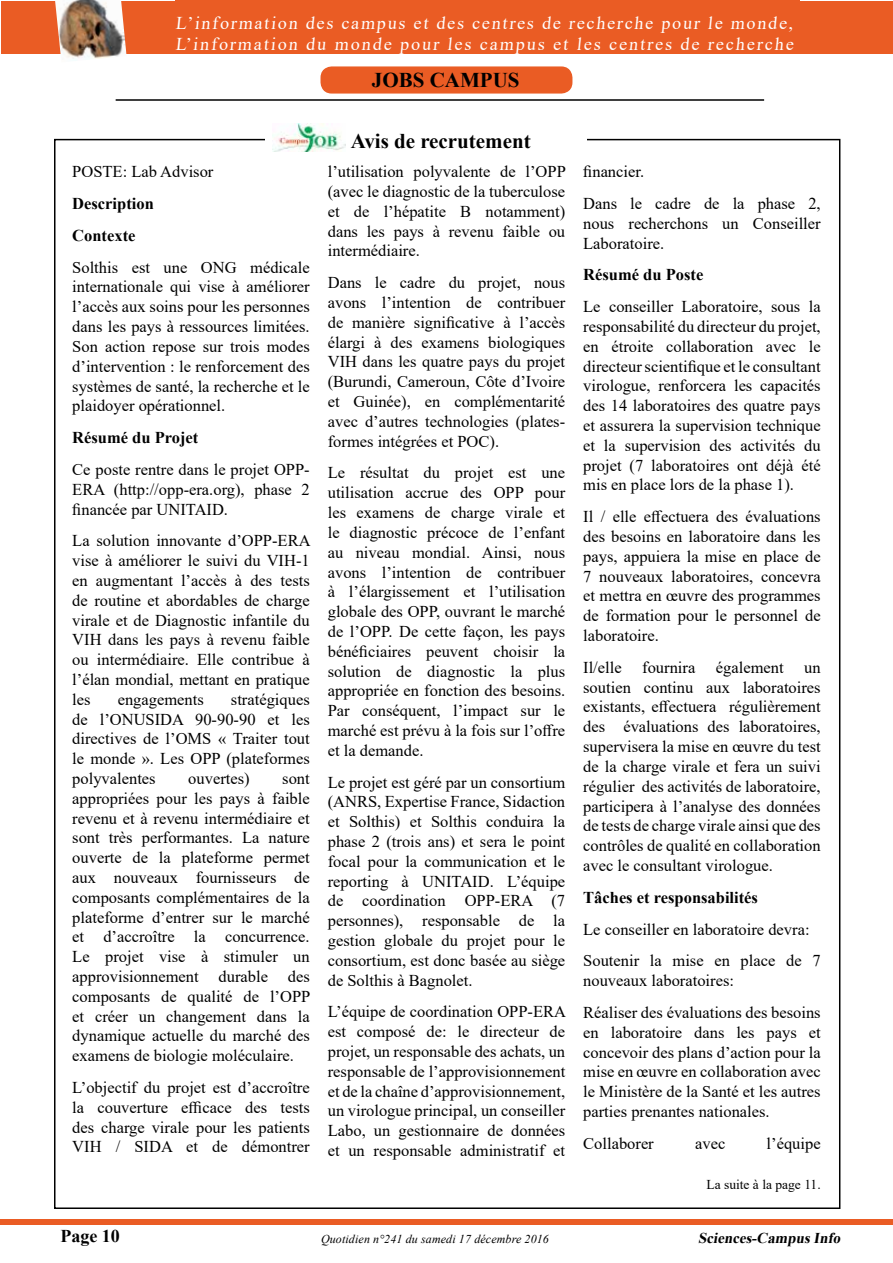
<style>
.page{position:relative;width:893px;height:1263px;background:#fff}
.page>*{position:absolute;margin:0;border:0;box-sizing:border-box;transform-origin:0 0}
.t1{font:700 21px "Times New Roman";color:#000}
.t2{font:18px/21.6px "Times New Roman";letter-spacing:.105em;color:#fff}
.t3{font:700 18px "Times New Roman";color:#000}
.t4{font:16.5px/19.8px "Times New Roman";color:#000;text-align:justify}
.t5{font:700 16.5px/31.8px "Times New Roman";color:#000}
.t6{font:italic 700 15px "Times New Roman";color:#000}
.t7{font:13.5px "Times New Roman";color:#000}
.t8{font:italic 12px "Times New Roman";letter-spacing:.01em;color:#000}
</style>
<div class="page">
<div style="left:1px;top:1219px;width:892px;height:6px;background:#ea5c24"></div>
<hr style="left:116px;top:99px;width:648px;height:2px;background:#000">
<div style="left:1px;top:1px;width:892px;height:53px;background:#ea5c24"></div>
<img style="left:55px;top:0;width:72px;height:61px">
<div style="left:175px;top:0;width:625px;height:53px;background:#ea5c24"></div>
<div style="left:321px;top:67px;width:251px;height:26px;background:#ea5c24;border-radius:11px"></div>
<div style="left:320px;top:66px;width:252px;height:28px;border:2px solid #ea5c24;border-radius:11px"></div>
<img style="left:272px;top:124px;width:73px;height:27px">
<p class="t2" style="left:175px;top:11px;width:622px">L’information des campus et des centres de recherche pour le monde,<br>L’information du monde pour les campus et les centres de recherche</p>
<p class="t1" style="left:372px;top:65px;width:149px">JOBS CAMPUS</p>
<p class="t4" style="left:72px;top:161px;width:143px">POSTE: Lab Advisor</p>
<p class="t5" style="left:72px;top:187px;width:83px">Description<br>Contexte</p>
<p class="t4" style="left:72px;top:257px;width:239px">Solthis est une ONG médicale internationale qui vise à améliorer l’accès aux soins pour les personnes dans les pays à ressources limitées.<br>Son action repose sur trois modes d’intervention : le renforcement des systèmes de santé, la recherche et le plaidoyer opérationnel.</p>
<p class="t5" style="left:72px;top:421px;width:128px">Résumé du Projet</p>
<p class="t4" style="left:72px;top:459px;width:239px">Ce poste rentre dans le projet OPP-ERA (http://opp-era.org), phase 2 financée par UNITAID.</p>
<p class="t4" style="left:72px;top:530px;width:240px">La solution innovante d’OPP-ERA vise à améliorer le suivi du VIH-1 en augmentant l’accès à des tests de routine et abordables de charge virale et de Diagnostic infantile du VIH dans les pays à revenu faible ou intermédiaire. Elle contribue à l’élan mondial, mettant en pratique les</p>
<p class="t4" style="left:72px;top:689px;width:239px;text-indent:159px">stratégiques de l’ONUSIDA 90-90-90 et les directives de l’OMS « Traiter tout le monde ». Les OPP (plateformes polyvalentes</p>
<p class="t4" style="left:118px;top:689px;width:88px">engagements</p>
<p class="t4" style="left:188px;top:768px;width:63px">ouvertes)</p>
<p class="t4" style="left:72px;top:768px;width:240px;text-indent:210px">sont appropriées pour les pays à faible revenu et à revenu intermédiaire et sont très performantes. La nature ouverte de la plateforme permet aux nouveaux fournisseurs de composants complémentaires de la plateforme d’entrer sur le marché et d’accroître la concurrence.<br>Le projet vise à stimuler un approvisionnement durable des composants de qualité de l’OPP et créer un changement dans la dynamique actuelle du marché des examens de biologie moléculaire.</p>
<p class="t4" style="left:72px;top:1077px;width:239px">L’objectif du projet est d’accroître la couverture efficace des tests des charge virale pour les patients VIH / SIDA et de démontrer</p>
<p class="t1" style="left:351px;top:125px;width:182px">Avis de recrutement</p>
<p class="t4" style="left:328px;top:161px;width:240px">l’utilisation polyvalente de l’OPP (avec le diagnostic de la tuberculose et de l’hépatite B notamment) dans les pays à revenu faible ou intermédiaire.</p>
<p class="t4" style="left:328px;top:272px;width:239px">Dans le cadre du projet, nous avons l’intention de contribuer de manière significative à l’accès élargi à des examens biologiques VIH dans les quatre pays du projet (Burundi, Cameroun, Côte d’Ivoire et Guinée), en complémentarité avec d’autres technologies (plates&shy;formes intégrées et POC).</p>
<p class="t4" style="left:328px;top:462px;width:239px">Le résultat du projet est une utilisation accrue des OPP pour les examens de charge virale et le diagnostic précoce de l’enfant au niveau mondial. Ainsi, nous avons l’intention de contribuer à l’élargissement et l’utilisation globale des OPP, ouvrant le marché de l’OPP. De cette façon, les pays bénéficiaires peuvent choisir la solution de diagnostic la plus appropriée en fonction des besoins.<br>Par conséquent, l’impact sur le marché est prévu à la fois sur l’offre et la demande.</p>
<p class="t4" style="left:328px;top:771px;width:239px">Le projet est géré par un consortium (ANRS, Expertise France, Sidaction et Solthis) et Solthis conduira la phase 2 (trois ans) et sera le point focal pour la communication et le reporting à UNITAID. L’équipe de coordination OPP-ERA (7 personnes), responsable de la gestion globale du projet pour le consortium, est donc basée au siège de Solthis à Bagnolet.</p>
<p class="t4" style="left:328px;top:1001px;width:240px">L’équipe de coordination OPP-ERA est composé de: le directeur de projet, un responsable des achats, un responsable de l’approvisionnement et de la chaîne d’approvisionnement, un virologue principal, un conseiller Labo, un gestionnaire de données et un responsable administratif et</p>
<p class="t4" style="left:583px;top:155px;width:239px;line-height:31.8px">financier.<br>Dans le cadre de la phase 2,</p>
<p class="t4" style="left:583px;top:213px;width:239px">nous recherchons un Conseiller<br>Laboratoire.</p>
<p class="t5" style="left:583px;top:259px;width:122px">Résumé du Poste</p>
<p class="t4" style="left:583px;top:296px;width:239px">Le conseiller Laboratoire, sous la responsabilité du directeur du projet, en étroite collaboration avec le directeur scientifique et le consultant virologue, renforcera les capacités des 14 laboratoires des quatre pays et assurera la supervision technique et la supervision des activités du projet (7 laboratoires ont déjà été mis en place lors de la phase 1).</p>
<p class="t4" style="left:583px;top:506px;width:239px">Il / elle effectuera des évaluations des besoins en laboratoire dans les pays, appuiera la mise en place de 7 nouveaux laboratoires, concevra et mettra en œuvre des programmes de formation pour le personnel de laboratoire.</p>
<p class="t4" style="left:583px;top:657px;width:239px">Il/elle fournira également un soutien continu aux laboratoires existants, effectuera régulièrement des évaluations des laboratoires, supervisera la mise en œuvre du test de la charge virale et fera un suivi régulier des activités de laboratoire, participera à l’analyse des données de tests de charge virale ainsi que des contrôles de qualité en collaboration avec le consultant virologue.</p>
<p class="t5" style="left:583px;top:881px;width:176px">Tâches et responsabilités</p>
<p class="t4" style="left:583px;top:912px;width:239px;line-height:31.8px">Le conseiller en laboratoire devra:<br>Soutenir la mise en place de 7</p>
<p class="t4" style="left:583px;top:964px;width:239px;line-height:31.8px">nouveaux laboratoires:<br>Réaliser des évaluations des besoins</p>
<p class="t4" style="left:583px;top:1022px;width:239px">en laboratoire dans les pays et concevoir des plans d’action pour la mise en œuvre en collaboration avec le Ministère de la Santé et les autres parties prenantes nationales.</p>
<p class="t4" style="left:583px;top:1133px;width:72px">Collaborer</p>
<p class="t4" style="left:695px;top:1133px;width:32px">avec</p>
<p class="t4" style="left:767px;top:1133px;width:56px">l’équipe</p>
<p class="t7" style="left:706px;top:1174px;width:116px">La suite à la page 11.</p>
<p class="t3" style="left:60px;top:1223px;width:61px">Page 10</p>
<p class="t8" style="left:321px;top:1231px;width:229px">Quotidien n°241 du samedi 17 décembre 2016</p>
<p class="t6" style="left:698px;top:1227px;width:147px">Sciences-CampusInfo</p>
</div>
